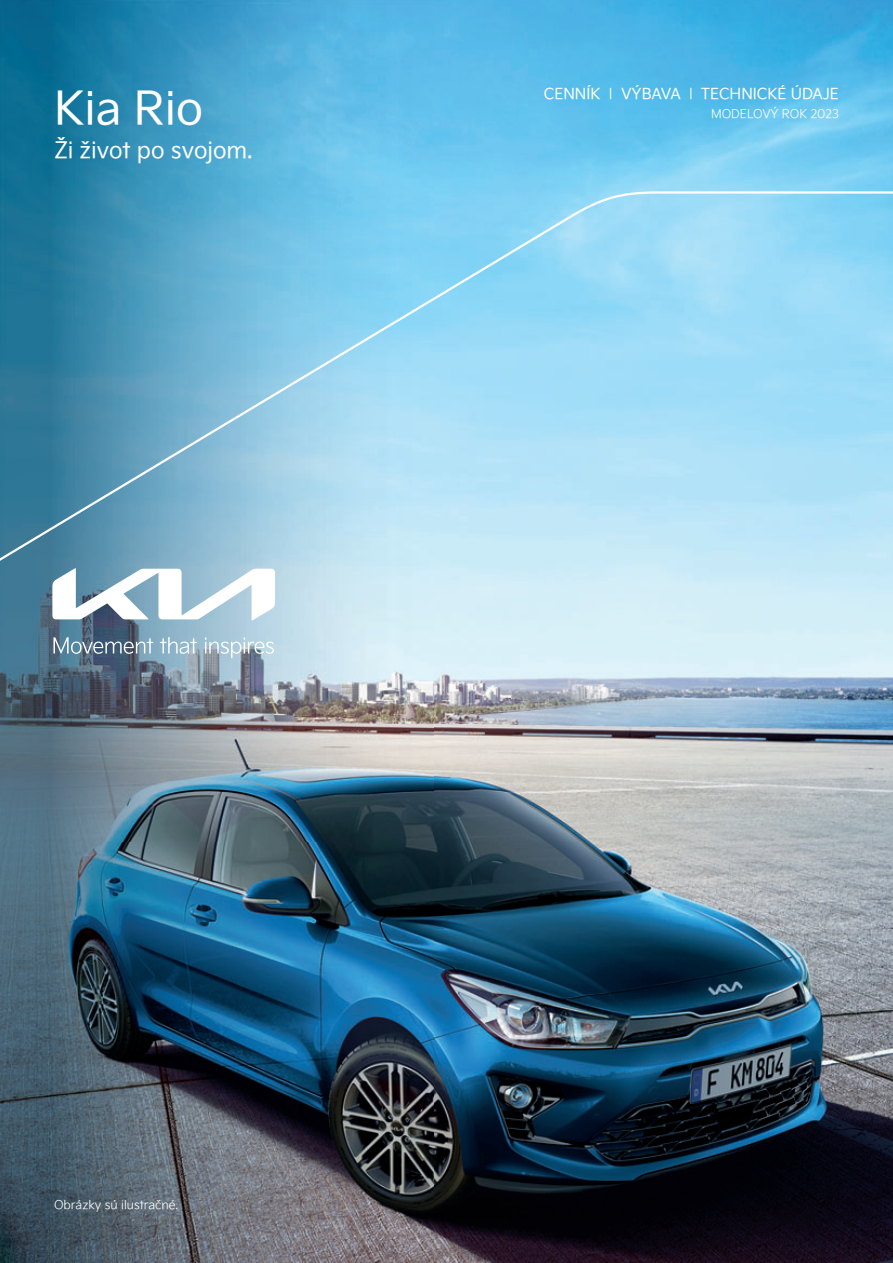
<style>
.page{position:relative;width:893px;height:1263px;background:#fff}
.page>*{position:absolute;margin:0;border:0;box-sizing:border-box;transform-origin:0 0}
.t1{font:45px "Kia Signature";color:#fff}
.t2{font:22.5px "Kia Signature";color:#fff}
.t3{font:15px "Kia Signature";color:#fff}
.t4{font:300 12px "Kia Signature";color:#fff}
.s1{font-weight:300}
</style>
<div class="page">
<img style="left:0;top:0;width:893px;height:1263px">
<svg style="left:52px;top:568px;width:223px;height:52px"></svg>
<svg style="left:53px;top:637px;width:100px;height:17px"></svg>
<svg style="left:160px;top:637px;width:37px;height:17px"></svg>
<svg style="left:205px;top:638px;width:69px;height:20px"></svg>
<svg style="left:0;top:191px;width:893px;height:377px"></svg>
<h1 class="t1" style="left:54px;top:82px;width:151px">Kia Rio</h1>
<h2 class="t2" style="left:54px;top:137px;width:200px">Ži život po svojom.</h2>
<p class="t3" style="left:544px;top:85px;width:297px">CENNÍK <span class="s1">I</span> VÝBAVA <span class="s1">I</span> TECHNICKÉ ÚDAJE</p>
<p class="t4" style="left:711px;top:109px;width:129px">MODELOVÝ ROK 2023</p>
<p class="t4" style="left:54px;top:1200px;width:126px">Obrázky sú ilustračné.</p>
</div>
